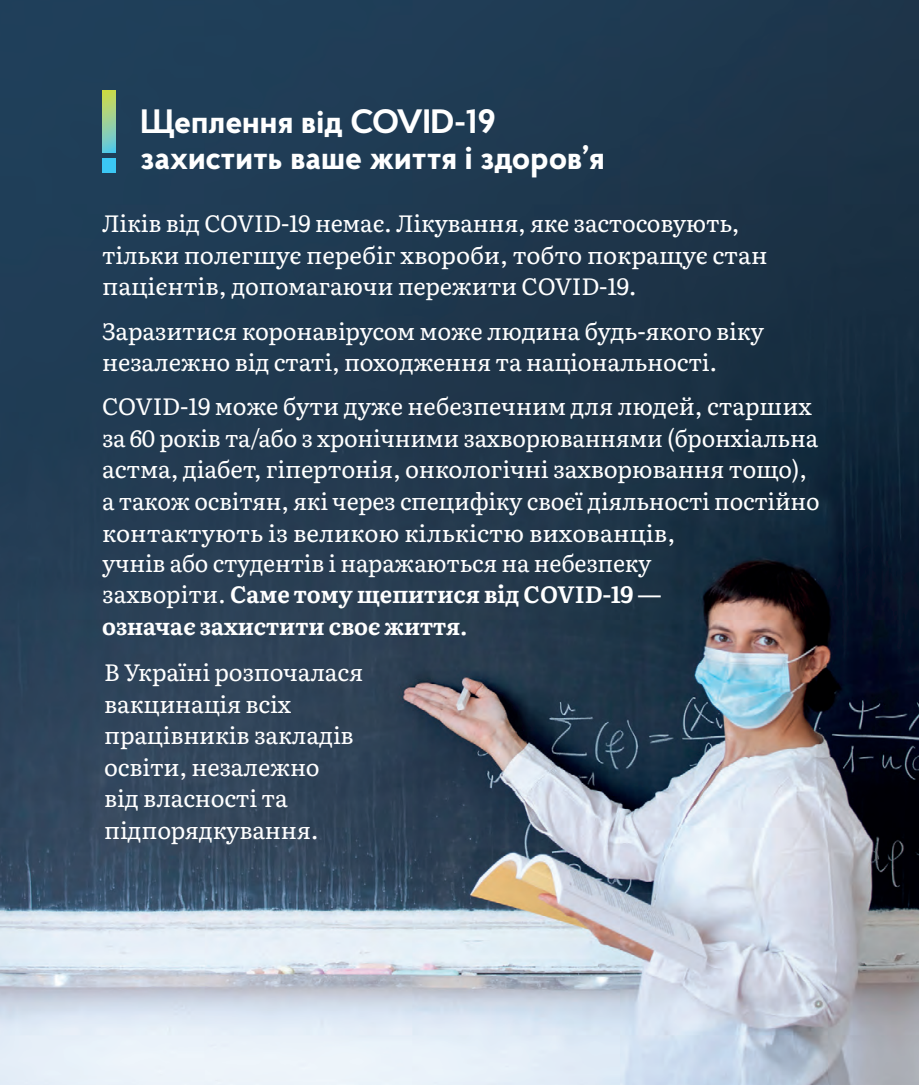
<style>
.page{position:relative;width:919px;height:1085px;background:#fff}
.page>*{position:absolute;margin:0;border:0;box-sizing:border-box;transform-origin:0 0}
.t1{font:700 33.75px/36px "Proba Pro";color:#fff}
.t2{font:23.62px/31.5px "Literata";letter-spacing:-.01em;color:#fff}
.t3{font:700 23.62px/31.5px "Literata";color:#fff}
.s1{font-weight:400}
</style>
<div class="page">
<img style="left:0;top:0;width:918px;height:1084px">
<svg style="left:102px;top:91px;width:13px;height:61px"></svg>
<svg style="left:102px;top:158px;width:13px;height:14px"></svg>
<p class="t1" style="left:140px;top:102px;width:466px">Щеплення від COVID-19 захистить ваше життя і здоров’я</p>
<p class="t2" style="left:102px;top:206px;width:666px">Ліків від COVID-19 немає. Лікування, яке застосовують, тільки полегшує перебіг хвороби, тобто покращує стан пацієнтів, допомагаючи пережити COVID-19.</p>
<p class="t2" style="left:102px;top:313px;width:663px">Заразитися коронавірусом може людина будь-якого віку незалежно від статі, походження та національності.</p>
<p class="t2" style="left:102px;top:389px;width:719px">COVID-19 може бути дуже небезпечним для людей, старших за 60 років та/або з хронічними захворюваннями (бронхіальна астма, діабет, гіпертонія, онкологічні захворювання тощо), а також освітян, які через специфіку своєї діяльності постійно контактують із великою кількістю вихованців,</p>
<p class="t3" style="left:102px;top:546px;width:560px"><span class="s1">учнів або студентів і наражаються на небезпеку захворіти.</span> Саме тому щепитися від COVID-19 — означає захистити своє життя.</p>
<p class="t2" style="left:104px;top:655px;width:260px">В Україні розпочалася вакцинація всіх працівників закладів освіти, незалежно<br>від власності та підпорядкування.</p>
</div>
